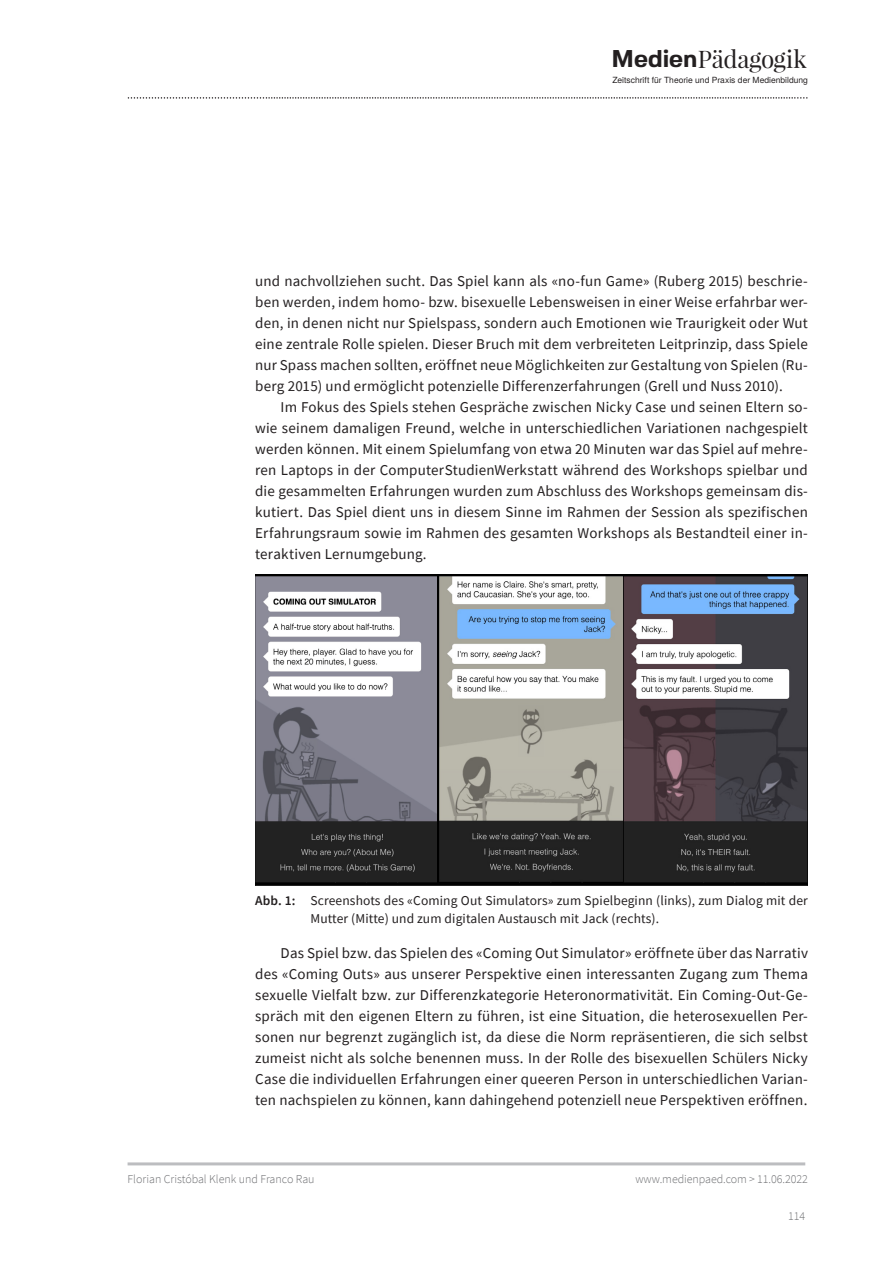
<style>
.page{position:relative;width:893px;height:1263px;background:#fff}
.page>*{position:absolute;margin:0;border:0;box-sizing:border-box;transform-origin:0 0}
.t1{font:24.3px "Playfair Display";letter-spacing:-.015em;color:#231f20}
.mp-text{font:15px/21px "Source Sans Pro";letter-spacing:.015em;color:#231f20;text-align:justify}
.mp-text_ohne_Einzug{font:15px/21px "Source Sans Pro";letter-spacing:.01em;color:#231f20;text-align:justify}
.mp-Abbildungen_Legen{font:13.5px/18px "Source Sans Pro";letter-spacing:.01em;color:#231f20}
.t2{font:300 12px "Source Sans Pro";letter-spacing:-.005em;color:#6c6d70}
.t3{font:8.55px "Te X Gyre Heros";color:#231f20}
.s1{font-family:"Fivo Sans";font-weight:700}
.s2{font-weight:600}
</style>
<div class="page">
<hr style="left:128px;top:1162px;width:677px;height:3px;background:#bcbdc0">
<svg style="left:128px;top:97px;width:679px;height:2px"></svg>
<img style="left:255px;top:576px;width:185px;height:307px">
<img style="left:624px;top:577px;width:184px;height:306px">
<img style="left:438px;top:577px;width:184px;height:306px">
<h1 class="t1" style="left:611px;top:43px;width:197px"><span class="s1">Medien</span>Pädagogik</h1>
<p class="t3" style="left:612px;top:73px;width:197px">Zeitschrift für Theorie und Praxis der Medienbildung</p>
<p class="mp-text_ohne_Einzug" style="left:255px;top:270px;width:554px">und nachvollziehen sucht. Das Spiel kann als «no-fun Game» (Ruberg 2015) beschrie&shy;ben werden, indem homo- bzw. bisexuelle Lebensweisen in einer Weise erfahrbar wer&shy;den, in denen nicht nur Spielspass, sondern auch Emotionen wie Traurigkeit oder Wut eine zentrale Rolle spielen. Dieser Bruch mit dem verbreiteten Leitprinzip, dass Spiele nur Spass machen sollten, eröffnet neue Möglichkeiten zur Gestaltung von Spielen (Ru&shy;berg 2015) und ermöglicht potenzielle Differenzerfahrungen (Grell und Nuss 2010).</p>
<p class="mp-text" style="left:255px;top:396px;width:554px;text-indent:26px">Im Fokus des Spiels stehen Gespräche zwischen Nicky Case und seinen Eltern so&shy;wie seinem damaligen Freund, welche in unterschiedlichen Variationen nachgespielt werden können. Mit einem Spielumfang von etwa 20 Minuten war das Spiel auf mehre&shy;ren Laptops in der ComputerStudienWerkstatt während des Workshops spielbar und die gesammelten Erfahrungen wurden zum Abschluss des Workshops gemeinsam dis&shy;kutiert. Das Spiel dient uns in diesem Sinne im Rahmen der Session als spezifischen Erfahrungsraum sowie im Rahmen des gesamten Workshops als Bestandteil einer in&shy;teraktiven Lernumgebung.</p>
<p class="mp-Abbildungen_Legen" style="left:310px;top:891px;width:499px;text-indent:-55px"><span class="s2">Abb. 1:</span> Screenshots des «Coming Out Simulators» zum Spielbeginn (links), zum Dialog mit der<br>Mutter (Mitte) und zum digitalen Austausch mit Jack (rechts).</p>
<p class="mp-text" style="left:255px;top:942px;width:554px;text-indent:26px">Das Spiel bzw. das Spielen des «Coming Out Simulator» eröffnete über das Narrativ des «Coming Outs» aus unserer Perspektive einen interessanten Zugang zum Thema sexuelle Vielfalt bzw. zur Differenzkategorie Heteronormativität. Ein Coming-Out-Ge&shy;spräch mit den eigenen Eltern zu führen, ist eine Situation, die heterosexuellen Per&shy;sonen nur begrenzt zugänglich ist, da diese die Norm repräsentieren, die sich selbst zumeist nicht als solche benennen muss. In der Rolle des bisexuellen Schülers Nicky Case die individuellen Erfahrungen einer queeren Person in unterschiedlichen Varian&shy;ten nachspielen zu können, kann dahingehend potenziell neue Perspektiven eröffnen.</p>
<p class="t2" style="left:128px;top:1171px;width:189px">Florian Cristóbal Klenk und Franco Rau</p>
<p class="t2" style="left:635px;top:1171px;width:174px">www.medienpaed.com &gt; 11.06.2022</p>
<p class="t2" style="left:788px;top:1208px;width:19px">114</p>
</div>
